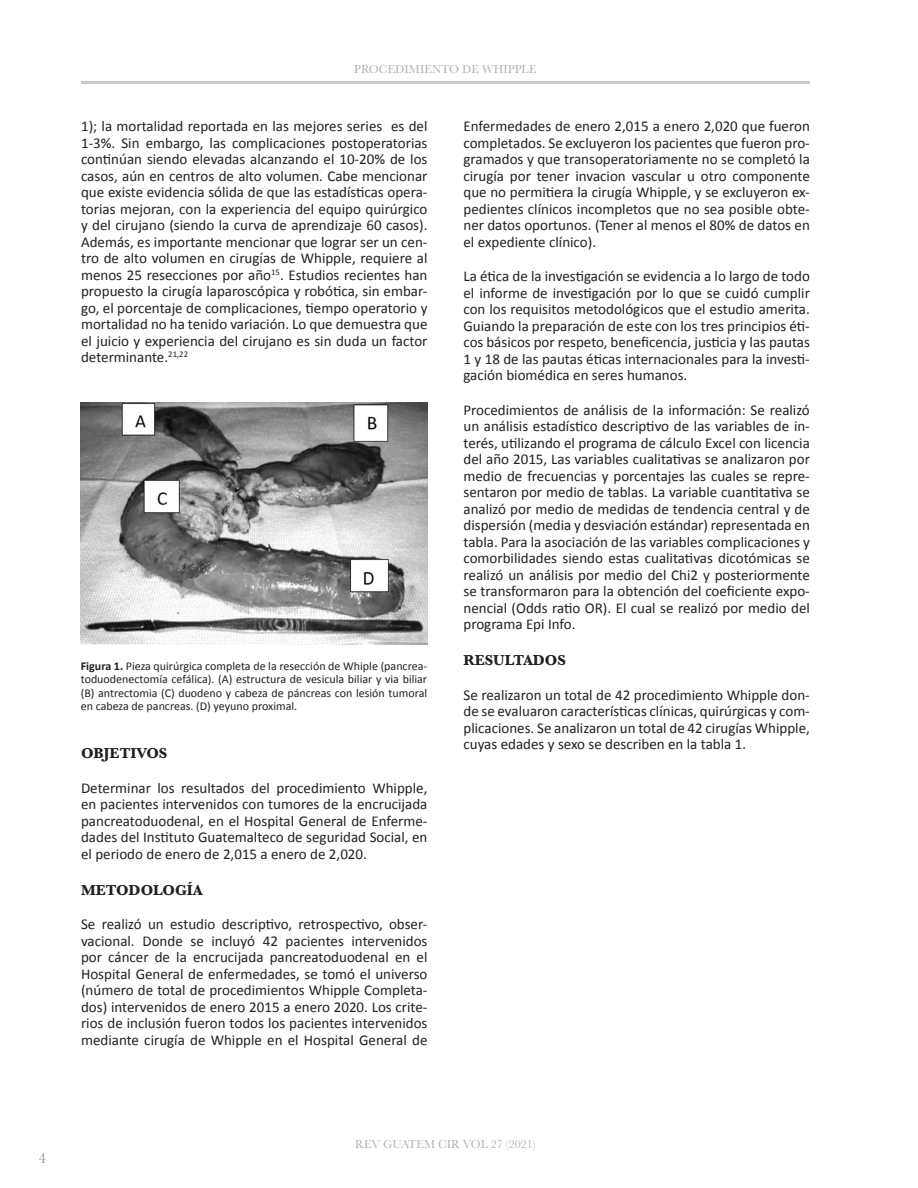
<style>
.page{position:relative;width:918px;height:1188px;background:#fff}
.page>*{position:absolute;margin:0;border:0;box-sizing:border-box;transform-origin:0 0}
.t1{font:15px/16.5px "Calibri";color:#231f20;text-align:justify}
.t2{font:700 15px "Baskerville";color:#231f20}
.t3{font:15px "Baskerville";color:#939598}
.t4{font:12px/13.5px "Calibri";color:#231f20;text-align:justify}
.t5{font:12px "Baskerville";letter-spacing:.005em;color:#afafaf}
.s1{font-weight:700}
</style>
<div class="page">
<hr style="left:81px;top:81px;width:729px;height:3px;background:#939598">
<img style="left:81px;top:403px;width:346px;height:242px">
<p class="t5" style="left:354px;top:61px;width:184px">PROCEDIMIENTO DE WHIPPLE</p>
<p class="t1" style="left:81px;top:118px;width:348px">1); la mortalidad reportada en las mejores series es del 1-3%. Sin embargo, las complicaciones postoperatorias continúan siendo elevadas alcanzando el 10-20% de los casos, aún en centros de alto volumen. Cabe mencionar que existe evidencia sólida de que las estadísticas opera&shy;torias mejoran, con la experiencia del equipo quirúrgico y del cirujano (siendo la curva de aprendizaje 60 casos).<br>Además, es importante mencionar que lograr ser un cen&shy;tro de alto volumen en cirugías de Whipple, requiere al menos 25 resecciones por año<sup>15</sup>. Estudios recientes han propuesto la cirugía laparoscópica y robótica, sin embar&shy;go, el porcentaje de complicaciones, tiempo operatorio y mortalidad no ha tenido variación. Lo que demuestra que el juicio y experiencia del cirujano es sin duda un factor determinante.<sup>21,22</sup></p>
<p class="t4" style="left:81px;top:659px;width:348px"><span class="s1">Figura 1.</span> Pieza quirúrgica completa de la resección de Whiple (pancrea&shy;toduodenectomía cefálica). (A) estructura de vesicula biliar y via biliar (B) antrectomia (C) duodeno y cabeza de páncreas con lesión tumoral en cabeza de pancreas. (D) yeyuno proximal.</p>
<p class="t2" style="left:81px;top:743px;width:88px">OBJETIVOS</p>
<p class="t1" style="left:81px;top:779px;width:348px">Determinar los resultados del procedimiento Whipple, en pacientes intervenidos con tumores de la encrucijada pancreatoduodenal, en el Hospital General de Enferme&shy;dades del Instituto Guatemalteco de seguridad Social, en el periodo de enero de 2,015 a enero de 2,020.</p>
<p class="t2" style="left:81px;top:879px;width:123px">METODOLOGÍA</p>
<p class="t1" style="left:81px;top:916px;width:348px">Se realizó un estudio descriptivo, retrospectivo, obser&shy;vacional. Donde se incluyó 42 pacientes intervenidos por cáncer de la encrucijada pancreatoduodenal en el Hospital General de enfermedades, se tomó el universo (número de total de procedimientos Whipple Completa&shy;dos) intervenidos de enero 2015 a enero 2020. Los crite&shy;rios de inclusión fueron todos los pacientes intervenidos mediante cirugía de Whipple en el Hospital General de</p>
<p class="t1" style="left:464px;top:118px;width:348px">Enfermedades de enero 2,015 a enero 2,020 que fueron completados. Se excluyeron los pacientes que fueron pro&shy;gramados y que transoperatoriamente no se completó la cirugía por tener invacion vascular u otro componente que no permitiera la cirugía Whipple, y se excluyeron ex&shy;pedientes clínicos incompletos que no sea posible obte&shy;ner datos oportunos. (Tener al menos el 80% de datos en el expediente clínico).</p>
<p class="t1" style="left:464px;top:268px;width:348px">La ética de la investigación se evidencia a lo largo de todo el informe de investigación por lo que se cuidó cumplir con los requisitos metodológicos que el estudio amerita.<br>Guiando la preparación de este con los tres principios éti&shy;cos básicos por respeto, beneficencia, justicia y las pautas 1 y 18 de las pautas éticas internacionales para la investi&shy;gación biomédica en seres humanos.</p>
<p class="t1" style="left:464px;top:401px;width:348px">Procedimientos de análisis de la información: Se realizó un análisis estadístico descriptivo de las variables de in&shy;terés, utilizando el programa de cálculo Excel con licencia del año 2015, Las variables cualitativas se analizaron por medio de frecuencias y porcentajes las cuales se repre&shy;sentaron por medio de tablas. La variable cuantitativa se analizó por medio de medidas de tendencia central y de dispersión (media y desviación estándar) representada en tabla. Para la asociación de las variables complicaciones y comorbilidades siendo estas cualitativas dicotómicas se realizó un análisis por medio del Chi2 y posteriormente se transformaron para la obtención del coeficiente expo&shy;nencial (Odds ratio OR). El cual se realizó por medio del programa Epi Info.</p>
<p class="t2" style="left:464px;top:650px;width:104px">RESULTADOS</p>
<p class="t1" style="left:464px;top:686px;width:348px">Se realizaron un total de 42 procedimiento Whipple don&shy;de se evaluaron características clínicas, quirúrgicas y com&shy;plicaciones. Se analizaron un total de 42 cirugías Whipple, cuyas edades y sexo se describen en la tabla 1.</p>
<p class="t3" style="left:39px;top:1148px;width:9px">4</p>
<p class="t5" style="left:355px;top:1137px;width:182px">REV GUATEM CIR VOL 27 (2021)</p>
</div>
